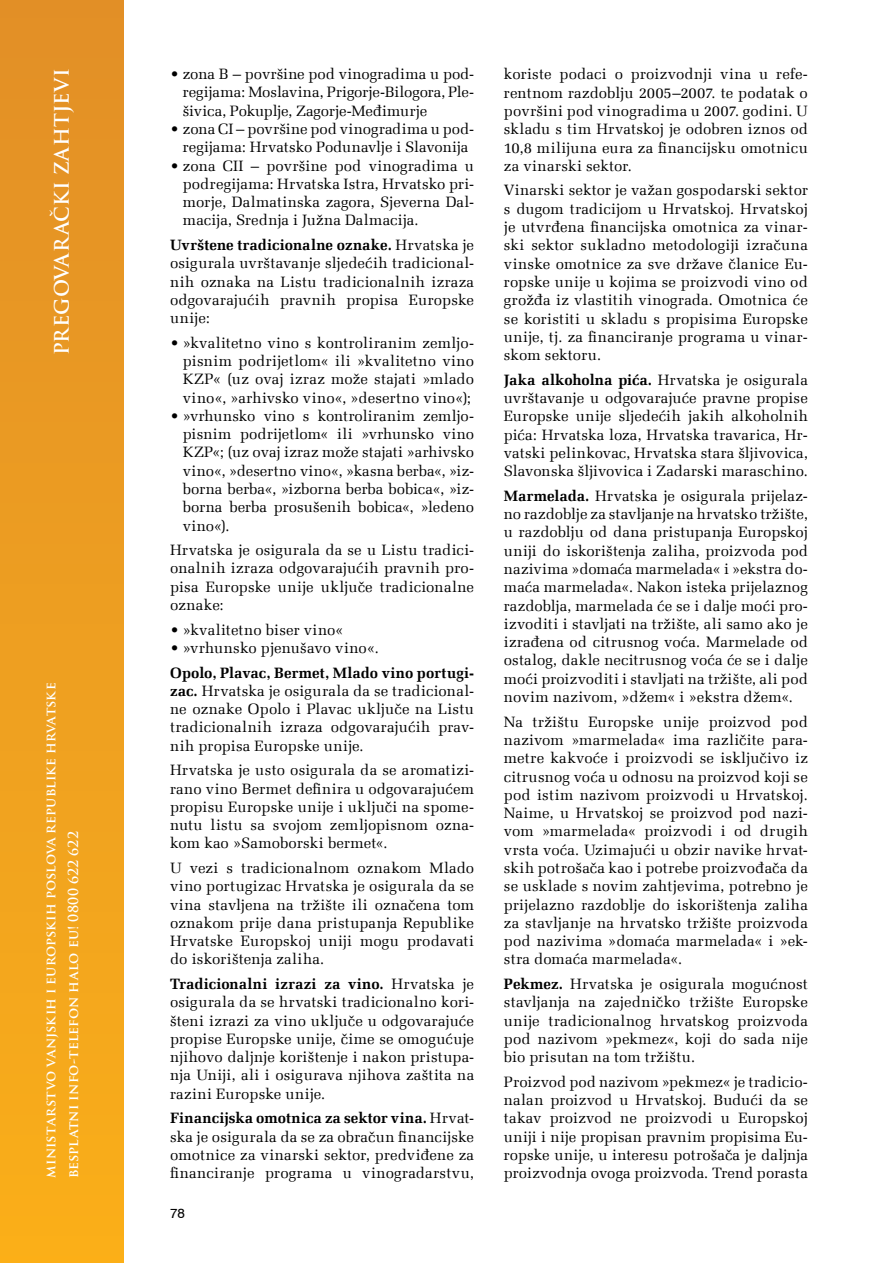
<style>
.page{position:relative;width:893px;height:1263px;background:#fff}
.page>*{position:absolute;margin:0;border:0;box-sizing:border-box;transform-origin:0 0}
.t1{font:700 19.5px "Trajan Pro";color:#fff}
.t2{font:15px/18.3px "Melior LT";letter-spacing:.01em;color:#000;text-align:justify}
.t3{font:700 13.5px/22.5px "Trajan Pro";letter-spacing:-.005em;color:#fff}
.t4{font:13.5px "Swiss 721 BT";color:#000}
.s1{font-weight:700}
</style>
<div class="page">
<div style="left:0;top:0;width:123px;height:1263px;background:linear-gradient(to bottom,#e28f27,#faae1a)"></div>
<h1 class="t1" style="left:50px;top:355px;width:288px;rotate:-90deg">Pregovarački zahtjevi</h1>
<p class="t3" style="left:39px;top:1178px;width:497px;rotate:-90deg">ministarstvo vanjskih i europskih poslova republike hrvatske besplatni info-telefon halo eu! 0800 622 622</p>
<p class="t2" style="left:183px;top:65px;width:293px;text-indent:-13px">• zona B – površine pod vinogradima u pod&shy;regijama: Moslavina, Prigorje-Bilogora, Ple&shy;šivica, Pokuplje, Zagorje-Međimurje</p>
<p class="t2" style="left:170px;top:120px;width:305px;text-align:center">• zona CI – površine pod vinogradima u pod&shy;regijama: Hrvatsko Podunavlje i Slavonija</p>
<p class="t2" style="left:183px;top:156px;width:293px;text-indent:-13px">• zona CII – površine pod vinogradima u podregijama: Hrvatska Istra, Hrvatsko pri&shy;morje, Dalmatinska zagora, Sjeverna Dal&shy;macija, Srednja i Južna Dalmacija.</p>
<p class="t2" style="left:170px;top:236px;width:306px"><span class="s1">Uvrštene tradicionalne oznake.</span> Hrvatska je osigurala uvrštavanje sljedećih tradicional&shy;nih oznaka na Listu tradicionalnih izraza odgovarajućih pravnih propisa Europske unije:</p>
<p class="t2" style="left:183px;top:334px;width:293px;text-indent:-13px">• »kvalitetno vino s kontroliranim zemljo&shy;pisnim podrijetlom« ili »kvalitetno vino KZP« (uz ovaj izraz može stajati »mlado vino«, »arhivsko vino«, »desertno vino«);</p>
<p class="t2" style="left:183px;top:407px;width:293px;text-indent:-13px">• »vrhunsko vino s kontroliranim zemljo&shy;pisnim podrijetlom« ili »vrhunsko vino KZP«; (uz ovaj izraz može stajati »arhivsko vino«, »desertno vino«, »kasna berba«, »iz&shy;borna berba«, »izborna berba bobica«, »iz&shy;borna berba prosušenih bobica«, »ledeno vino«).</p>
<p class="t2" style="left:170px;top:541px;width:306px">Hrvatska je osigurala da se u Listu tradici&shy;onalnih izraza odgovarajućih pravnih pro&shy;pisa Europske unije uključe tradicionalne oznake:</p>
<p class="t2" style="left:170px;top:620px;width:175px">• »kvalitetno biser vino«</p>
<p class="t2" style="left:170px;top:639px;width:210px">• »vrhunsko pjenušavo vino«.</p>
<p class="t2" style="left:170px;top:663px;width:306px"><span class="s1">Opolo, Plavac, Bermet, Mlado vino portugi&shy;zac.</span> Hrvatska je osigurala da se tradicional&shy;ne oznake Opolo i Plavac uključe na Listu tradicionalnih izraza odgovarajućih prav&shy;nih propisa Europske unije.</p>
<p class="t2" style="left:170px;top:761px;width:306px">Hrvatska je usto osigurala da se aromatizi&shy;rano vino Bermet definira u odgovarajućem propisu Europske unije i uključi na spome&shy;nutu listu sa svojom zemljopisnom ozna&shy;kom kao »Samoborski bermet«.</p>
<p class="t2" style="left:170px;top:859px;width:306px">U vezi s tradicionalnom oznakom Mlado vino portugizac Hrvatska je osigurala da se vina stavljena na tržište ili označena tom oznakom prije dana pristupanja Republike Hrvatske Europskoj uniji mogu prodavati do iskorištenja zaliha.</p>
<p class="t2" style="left:170px;top:975px;width:306px"><span class="s1">Tradicionalni izrazi za vino.</span> Hrvatska je osigurala da se hrvatski tradicionalno kori&shy;šteni izrazi za vino uključe u odgovarajuće propise Europske unije, čime se omogućuje njihovo daljnje korištenje i nakon pristupa&shy;nja Uniji, ali i osigurava njihova zaštita na razini Europske unije.</p>
<p class="t2" style="left:170px;top:1109px;width:306px"><span class="s1">Financijska omotnica za sektor vina.</span> Hrvat&shy;ska je osigurala da se za obračun financijske omotnice za vinarski sektor, predviđene za financiranje programa u vinogradarstvu,</p>
<p class="t4" style="left:170px;top:1205px;width:16px">78</p>
<p class="t2" style="left:504px;top:65px;width:306px">koriste podaci o proizvodnji vina u refe&shy;rentnom razdoblju 2005–2007. te podatak o površini pod vinogradima u 2007. godini. U skladu s tim Hrvatskoj je odobren iznos od 10,8 milijuna eura za financijsku omotnicu za vinarski sektor.</p>
<p class="t2" style="left:504px;top:181px;width:306px">Vinarski sektor je važan gospodarski sektor s dugom tradicijom u Hrvatskoj. Hrvatskoj je utvrđena financijska omotnica za vinar&shy;ski sektor sukladno metodologiji izračuna vinske omotnice za sve države članice Eu&shy;ropske unije u kojima se proizvodi vino od grožđa iz vlastitih vinograda. Omotnica će se koristiti u skladu s propisima Europske unije, tj. za financiranje programa u vinar&shy;skom sektoru.</p>
<p class="t2" style="left:504px;top:370px;width:306px"><span class="s1">Jaka alkoholna pića.</span> Hrvatska je osigurala uvrštavanje u odgovarajuće pravne propise Europske unije sljedećih jakih alkoholnih pića: Hrvatska loza, Hrvatska travarica, Hr&shy;vatski pelinkovac, Hrvatska stara šljivovica, Slavonska šljivovica i Zadarski maraschino.</p>
<p class="t2" style="left:504px;top:487px;width:306px"><span class="s1">Marmelada.</span> Hrvatska je osigurala prijelaz&shy;no razdoblje za stavljanje na hrvatsko tržište, u razdoblju od dana pristupanja Europskoj uniji do iskorištenja zaliha, proizvoda pod nazivima »domaća marmelada« i »ekstra do&shy;maća marmelada«. Nakon isteka prijelaznog razdoblja, marmelada će se i dalje moći pro&shy;izvoditi i stavljati na tržište, ali samo ako je izrađena od citrusnog voća. Marmelade od ostalog, dakle necitrusnog voća će se i dalje moći proizvoditi i stavljati na tržište, ali pod novim nazivom, »džem« i »ekstra džem«.</p>
<p class="t2" style="left:504px;top:712px;width:306px;text-align:left">Na tržištu Europske unije proizvod pod nazivom »marmelada« ima različite para&shy;metre kakvoće i proizvodi se isključivo iz citrusnog voća u odnosu na proizvod koji se pod istim nazivom proizvodi u Hrvatskoj.<br>Naime, u Hrvatskoj se proizvod pod nazi&shy;vom »marmelada« proizvodi i od drugih vrsta voća. Uzimajući u obzir navike hrvat&shy;skih potrošača kao i potrebe proizvođača da se usklade s novim zahtjevima, potrebno je prijelazno razdoblje do iskorištenja zaliha za stavljanje na hrvatsko tržište proizvoda pod nazivima »domaća marmelada« i »ek&shy;stra domaća marmelada«.</p>
<p class="t2" style="left:504px;top:975px;width:306px"><span class="s1">Pekmez.</span> Hrvatska je osigurala mogućnost stavljanja na zajedničko tržište Europske unije tradicionalnog hrvatskog proizvoda pod nazivom »pekmez«, koji do sada nije bio prisutan na tom tržištu.</p>
<p class="t2" style="left:504px;top:1073px;width:306px">Proizvod pod nazivom »pekmez« je tradicio&shy;nalan proizvod u Hrvatskoj. Budući da se takav proizvod ne proizvodi u Europskoj uniji i nije propisan pravnim propisima Eu&shy;ropske unije, u interesu potrošača je daljnja proizvodnja ovoga proizvoda. Trend porasta</p>
</div>
